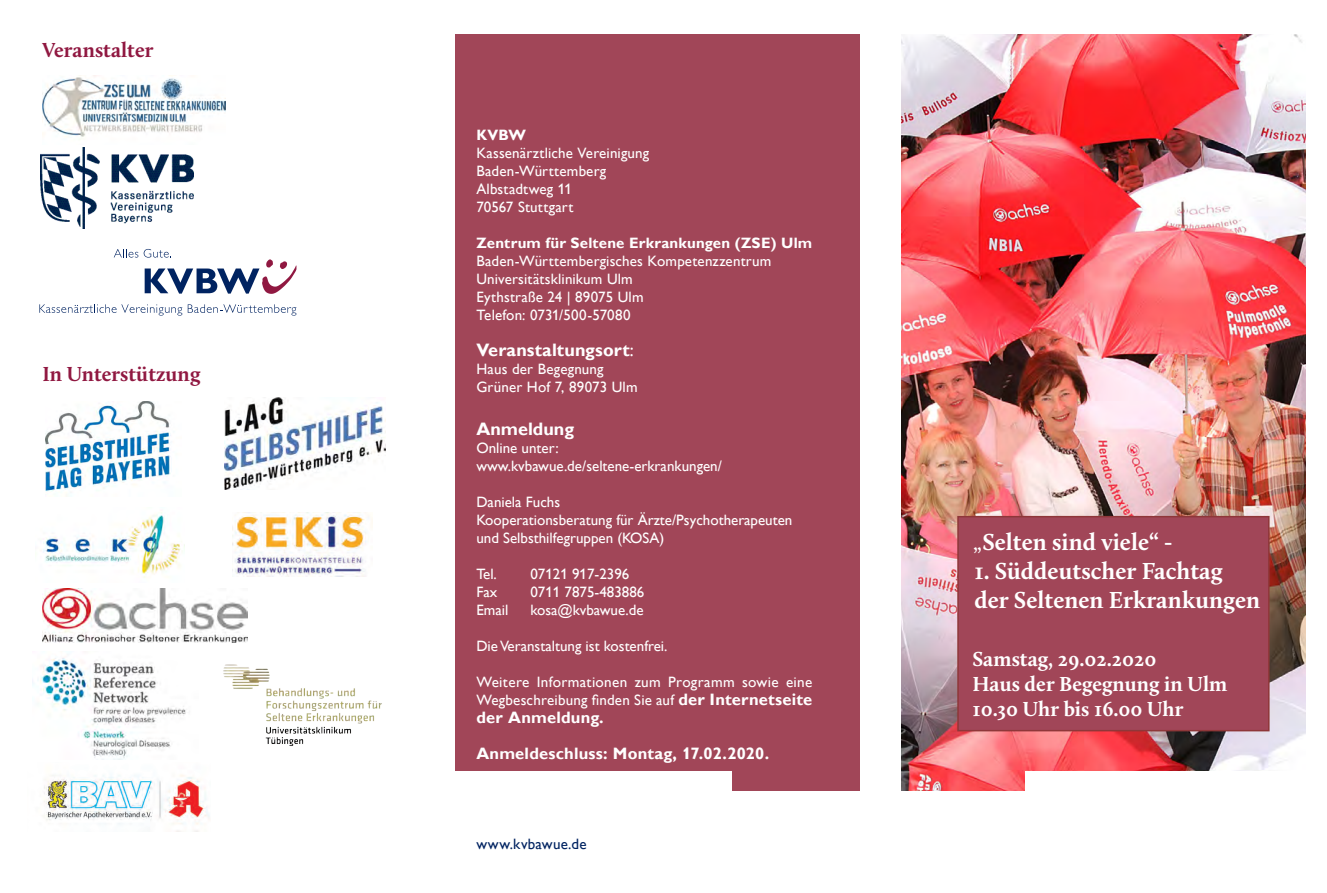
<style>
.page{position:relative;width:1327px;height:893px;background:#fff}
.page>*{position:absolute;margin:0;border:0;box-sizing:border-box;transform-origin:0 0}
.t1{font:700 24px "Calluna";color:#fff}
.t2{font:700 21px "Calluna";color:#fff}
.KV_Weinrot_Arial_16{font:700 21px "Calluna";color:#901841}
._10_12_-_GillSans_Bo{font:700 18px "Gill Alt One";letter-spacing:.005em;color:#fff}
.KV_Weinrot_Arial_16-2{font:700 18px "Gill Alt One";color:#fff}
._01_-_Head_-_20_24{font:700 16.5px "Gill Alt One";letter-spacing:.01em;color:#fff}
.KV-Frontblau-Arial_1{font:15px/18px "Gill Alt One";color:#fff}
._10_12_-_GillSans_Bo-2{font:15px/18px "Gill Alt One";letter-spacing:.01em;color:#fff}
._01_-_Head_-_20_24-2{font:15px/18px "Gill Alt One";letter-spacing:.015em;color:#fff}
._10_12_-_GillSans_Bo-3{font:700 15px "Gill Alt One";letter-spacing:.015em;color:#fff}
.t3{font:15px "Gill Alt One";letter-spacing:.02em;color:#002361}
.s1{font-weight:700}
.s2{font-weight:400}
.s3{font-weight:700;font-size:16.5px}
</style>
<div class="page">
<div style="left:455px;top:34px;width:404px;height:757px;background:#a14658"></div>
<div style="left:434px;top:771px;width:297px;height:21px;background:#fff"></div>
<img style="left:901px;top:34px;width:404px;height:757px">
<div style="left:958px;top:517px;width:310px;height:214px;background:#a14658"></div>
<div style="left:957px;top:516px;width:312px;height:215px;border:2px solid #8f3739"></div>
<div style="left:1025px;top:771px;width:284px;height:21px;background:#fff"></div>
<img style="left:223px;top:664px;width:159px;height:82px">
<img style="left:44px;top:774px;width:166px;height:57px">
<img style="left:43px;top:75px;width:182px;height:62px">
<img style="left:40px;top:147px;width:153px;height:82px">
<svg style="left:114px;top:249px;width:24px;height:9px"></svg>
<svg style="left:144px;top:249px;width:152px;height:45px"></svg>
<svg style="left:39px;top:304px;width:143px;height:12px"></svg>
<svg style="left:188px;top:304px;width:108px;height:12px"></svg>
<img style="left:46px;top:401px;width:125px;height:91px">
<img style="left:40px;top:512px;width:145px;height:66px">
<img style="left:233px;top:513px;width:139px;height:64px">
<img style="left:43px;top:588px;width:205px;height:54px">
<img style="left:224px;top:397px;width:162px;height:93px">
<img style="left:33px;top:658px;width:153px;height:101px">
<p class="KV_Weinrot_Arial_16" style="left:43px;top:37px;width:112px">Veranstalter</p>
<p class="KV_Weinrot_Arial_16" style="left:43px;top:361px;width:159px">In Unterstützung</p>
<p class="_10_12_-_GillSans_Bo-2" style="left:476px;top:125px;width:174px"><span class="s1">KVBW<br></span>Kassenärztliche Vereinigung<br>Baden-Württemberg<br>Albstadtweg 11<br>70567 Stuttgart</p>
<p class="_10_12_-_GillSans_Bo-3" style="left:476px;top:234px;width:337px">Zentrum für Seltene Erkrankungen (ZSE) Ulm</p>
<p class="_10_12_-_GillSans_Bo-2" style="left:476px;top:251px;width:296px">Baden-Württembergisches Kompetenzzentrum</p>
<p class="_10_12_-_GillSans_Bo-2" style="left:476px;top:269px;width:158px">Universitätsklinikum Ulm</p>
<p class="_10_12_-_GillSans_Bo-2" style="left:476px;top:287px;width:169px">Eythstraße 24 | 89075 Ulm</p>
<p class="_10_12_-_GillSans_Bo-2" style="left:476px;top:305px;width:156px">Telefon: 0731/500-57080</p>
<p class="_10_12_-_GillSans_Bo" style="left:476px;top:339px;width:159px">Veranstaltungsort<span class="s2">:</span></p>
<p class="_10_12_-_GillSans_Bo-2" style="left:476px;top:359px;width:129px">Haus der Begegnung</p>
<p class="_10_12_-_GillSans_Bo-2" style="left:476px;top:377px;width:163px">Grüner Hof 7, 89073 Ulm</p>
<p class="KV_Weinrot_Arial_16-2" style="left:476px;top:419px;width:99px">Anmeldung</p>
<p class="KV-Frontblau-Arial_1" style="left:476px;top:439px;width:84px">Online unter:</p>
<p class="KV-Frontblau-Arial_1" style="left:476px;top:457px;width:247px">www.kvbawue.de/seltene-erkrankungen/</p>
<p class="KV-Frontblau-Arial_1" style="left:476px;top:493px;width:85px">Daniela Fuchs</p>
<p class="KV-Frontblau-Arial_1" style="left:476px;top:511px;width:317px">Kooperationsberatung für Ärzte/Psychotherapeuten und Selbsthilfegruppen (KOSA)</p>
<p class="KV-Frontblau-Arial_1" style="left:476px;top:565px;width:22px">Tel.</p>
<p class="KV-Frontblau-Arial_1" style="left:530px;top:565px;width:101px">07121 917-2396</p>
<p class="KV-Frontblau-Arial_1" style="left:476px;top:583px;width:22px">Fax</p>
<p class="KV-Frontblau-Arial_1" style="left:530px;top:583px;width:116px">0711 7875-483886</p>
<p class="KV-Frontblau-Arial_1" style="left:476px;top:601px;width:34px">Email</p>
<p class="KV-Frontblau-Arial_1" style="left:530px;top:601px;width:115px">kosa@kvbawue.de</p>
<p class="KV-Frontblau-Arial_1" style="left:476px;top:637px;width:193px">Die Veranstaltung ist kostenfrei.</p>
<p class="_01_-_Head_-_20_24-2" style="left:476px;top:673px;width:337px">Weitere Informationen zum Programm sowie eine<br>Wegbeschreibung finden Sie auf <span class="s3">der Internetseite</span></p>
<p class="_01_-_Head_-_20_24" style="left:476px;top:708px;width:129px">der Anmeldung.</p>
<p class="_01_-_Head_-_20_24" style="left:476px;top:744px;width:294px">Anmeldeschluss: Montag, 17.02.2020.</p>
<p class="t3" style="left:476px;top:835px;width:112px">www.kvbawue.de</p>
<p class="t1" style="left:973px;top:527px;width:201px"><span class="s2">„</span>Selten sind viele“ -</p>
<p class="t1" style="left:974px;top:556px;width:250px">1. Süddeutscher Fachtag</p>
<p class="t1" style="left:974px;top:585px;width:287px">der Seltenen Erkrankungen</p>
<p class="t2" style="left:972px;top:645px;width:185px">Samstag, 29.02.2020</p>
<p class="t2" style="left:972px;top:671px;width:256px">Haus der Begegnung in Ulm</p>
<p class="t2" style="left:972px;top:696px;width:212px">10.30 Uhr bis 16.00 Uhr</p>
</div>
